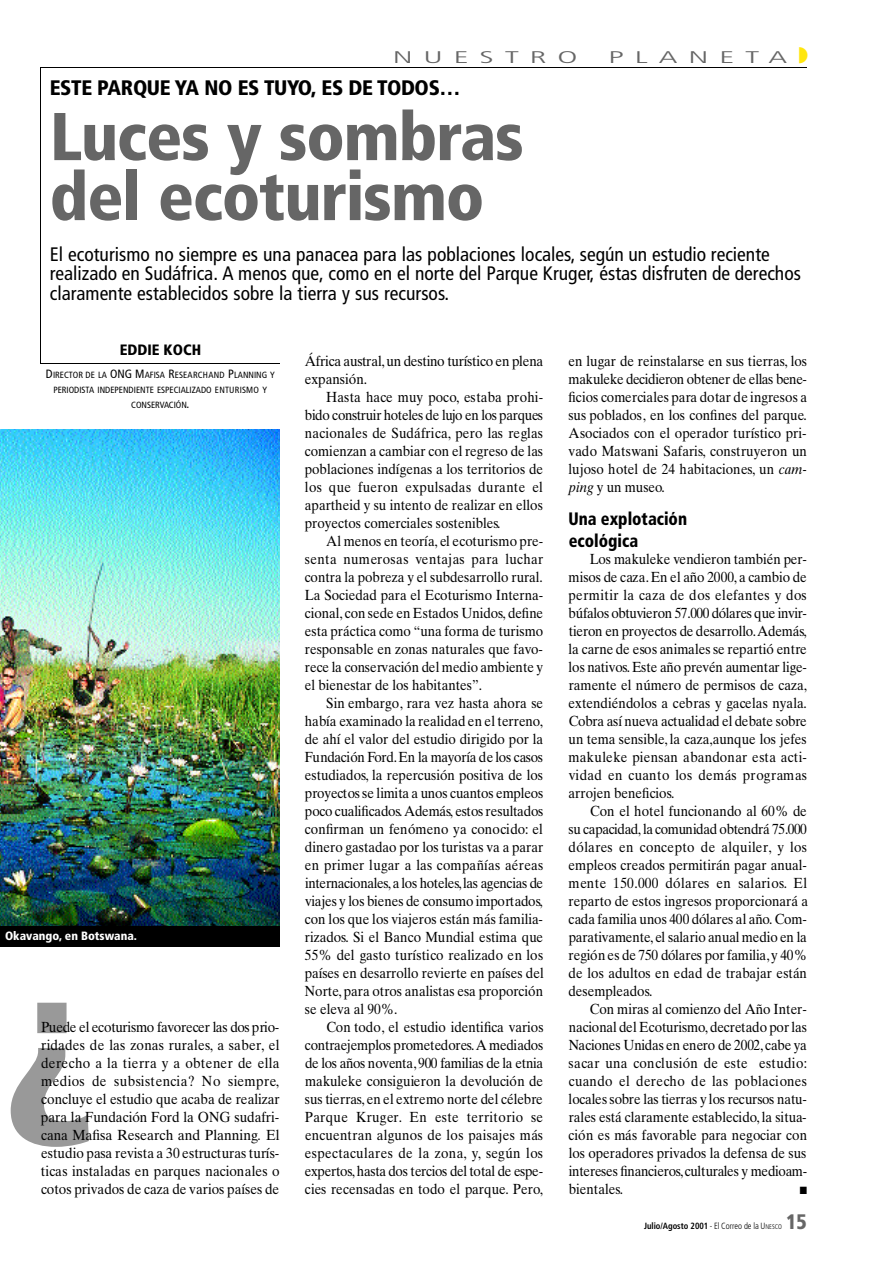
<style>
.page{position:relative;width:893px;height:1263px;background:#fff}
.page>*{position:absolute;margin:0;border:0;box-sizing:border-box;transform-origin:0 0}
.t1{font:900 condensed 203.1px "Frutiger";color:#999}
.t2{font:900 condensed 67.5px/60px "Frutiger";letter-spacing:-.02em;color:#666}
.t3{font:900 condensed 21px "Frutiger";letter-spacing:-.02em;color:#000}
.t4{font:900 condensed 21px "Frutiger";color:#666;scale:.95 1}
.t5{font:condensed 19.5px/19.5px "Frutiger";color:#000}
.t6{font:900 condensed 18px/22.2px "Frutiger";color:#000;scale:.91 1}
.t7{font:300 condensed 16.8px "Frutiger";color:#666;scale:2 1}
.t8{font:900 condensed 15px "Frutiger";color:#000}
.t9{font:14.7px/18px "Times Ten";color:#000;text-align:justify;scale:.91 1}
.t10{font:14.7px/18px "Times Ten";color:#000;scale:.92 1}
.t11{font:900 condensed 12px "Frutiger";color:#fff}
.t12{font:10.5px "Zapf Dingbats";color:#000;scale:.91 1}
.t13{font:condensed 9px/15px "Frutiger";color:#000;text-align:center}
.t14{font:700 condensed 9px "Frutiger";color:#000;scale:.95 1}
.s1{color:#ffe60e}
.s2{font-size:12px}
.s3{font-style:italic}
.s4{font-weight:300}
.s5{font-weight:300;font-size:6.75px}
</style>
<div class="page">
<hr style="left:40px;top:67px;width:1px;height:297px;background:#000">
<hr style="left:41px;top:363px;width:238px;height:1px;background:#000">
<img style="left:0;top:429px;width:279px;height:497px">
<div style="left:0;top:926px;width:279px;height:21px;background:#000"></div>
<hr style="left:41px;top:67px;width:765px;height:1px;background:#000">
<p class="t7" style="left:393px;top:50px;width:94px">N U E S T R O</p>
<p class="t7" style="left:608px;top:50px;width:101px">P L A N E TA<span class="s1">◗</span></p>
<h3 class="t3" style="left:50px;top:80px;width:412px">ESTE PARQUE YA NO ES T U YO, ES DE TO D O S …</h3>
<h2 class="t2" style="left:50px;top:112px;width:476px">Luces y sombra s del ecoturismo</h2>
<p class="t5" style="left:50px;top:246px;width:752px">El ecoturismo no siempre es una panacea para las poblaciones locales, según un estudio reciente realizado en Sudáfrica. A menos que, como en el norte del Parque Kruger, éstas disfruten de derechos claramente establecidos sobre la tierra y sus recursos.</p>
<p class="t8" style="left:120px;top:344px;width:83px">EDDIE KOCH</p>
<p class="t13" style="left:46px;top:368px;width:230px"><span class="s2">D</span>IRECTOR DE LA <span class="s2">ONG M</span>AFISA <span class="s2">R</span>ESEARCHAND <span class="s2">P</span>LANNING Y<br>PERIODISTA INDEPENDIENTE ESPECIALIZADO ENTURISMO Y<br>CONSERVACIÓN<span class="s2">.</span></p>
<p class="t11" style="left:5px;top:931px;width:133px">Okavango, en Botswana.</p>
<h1 class="t1" style="left:5px;top:956px;width:96px">¿</h1>
<p class="t10" style="left:41px;top:1019px;width:261px;text-align:justify">Puede el ecoturismo favorecer las dos prio&shy;ridades de las zonas rurales, a saber, e l derecho a la tierra y a obtener de ella medios de subsistencia? No siempre, concluye el estudio que acaba de realizar para la Fundación Ford la ONG sudafri&shy;cana Mafisa Research and Planning<span class="s3">.</span> El estudio pasa revista a 30 estructuras turís&shy;ticas instaladas en parques nacionales o cotos privados de caza de varios países de</p>
<p class="t10" style="left:305px;top:353px;width:261px">África austral, un destino turístico en plena expansión.</p>
<p class="t9" style="left:305px;top:389px;width:263px;text-indent:21px">Hasta hace muy poco, estaba prohi&shy;bido construir hoteles de lujo en los parques nacionales de Sudáfrica, pero las reglas comienzan a cambiar con el regreso de las poblaciones indígenas a los territorios de los que fueron expulsadas durante el apartheid y su intento de realizar en ellos proyectos comerciales sostenibles.</p>
<p class="t9" style="left:305px;top:533px;width:264px;text-indent:21px">Al menos en teoría, el ecoturismo pre&shy;senta numerosas ventajas para luchar contra la pobreza y el subdesarrollo rural.<br>La Sociedad para el Ecoturismo Interna&shy;c i o n a l , con sede en Estados Unidos, d e fin e esta práctica como “una forma de turismo responsable en zonas naturales que favo&shy;rece la conservación del medio ambiente y el bienestar de los habitantes”.</p>
<p class="t9" style="left:305px;top:695px;width:264px;text-indent:22px">Sin embargo, rara vez hasta ahora se había examinado la realidad en el terreno, de ahí el valor del estudio dirigido por la Fundación Fo r d .En la mayoría de los casos estudiados, la repercusión positiva de los proyectos se limita a unos cuantos empleos poco cualific a d o s.A d e m á s, estos resultados c o n firman un fenómeno ya conocido: e l dinero gastadao por los turistas va a parar en primer lugar a las compañías aéreas i n t e r n a c i o n a l e s, a los hoteles,las agencias de viajes y los bienes de consumo importados, con los que los viajeros están más familia&shy;r i z a d o s. Si el Banco Mundial estima que 55% del gasto turístico realizado en los países en desarrollo revierte en países del Norte,para otros analistas esa proporción se eleva al 90%.</p>
<p class="t9" style="left:305px;top:1019px;width:264px;text-indent:22px">Con todo, el estudio identifica varios contraejemplos prometedores.A mediados de los años noventa,900 familias de la etnia makuleke consiguieron la devolución de sus tierras, en el extremo norte del célebre Parque Kruger. En este territorio se encuentran algunos de los paisajes más espectaculares de la zona, y, según los e x p e r t o s, hasta dos tercios del total de espe&shy;cies recensadas en todo el parque. P e r o,</p>
<p class="t9" style="left:568px;top:353px;width:264px">en lugar de reinstalarse en sus tierras, los makuleke decidieron obtener de ellas bene&shy;ficios comerciales para dotar de ingresos a sus poblados, en los confines del parque.<br>Asociados con el operador turístico pri&shy;vado Matswani Safaris, construyeron un lujoso hotel de 24 habitaciones, un <span class="s3">c a m&shy;ping</span> y un museo.</p>
<p class="t6" style="left:568px;top:509px;width:132px">Una explotación ecológica</p>
<p class="t9" style="left:568px;top:551px;width:264px;text-indent:21px">Los makuleke vendieron también per&shy;misos de caza. En el año 2000, a cambio de permitir la caza de dos elefantes y dos búfalos obtuvieron 57.000 dólares que invir&shy;tieron en proyectos de desarrollo.A d e m á s, la carne de esos animales se repartió entre los nativos. Este año prevén aumentar lige&shy;ramente el número de permisos de caza, extendiéndolos a cebras y gacelas nyala.<br>Cobra así nueva actualidad el debate sobre un tema sensible, la caza,aunque los jefes makuleke piensan abandonar esta acti&shy;vidad en cuanto los demás programas arrojen beneficios.</p>
<p class="t9" style="left:568px;top:803px;width:265px;text-indent:22px">Con el hotel funcionando al 60% de su capacidad, la comunidad obtendrá 75.000 dólares en concepto de alquiler, y los empleos creados permitirán pagar anual&shy;mente 150.000 dólares en salarios. E l reparto de estos ingresos proporcionará a cada familia unos 400 dólares al año. C o m&shy;p a r a t i v a m e n t e, el salario anual medio en la región es de 750 dólares por familia,y 40% de los adultos en edad de trabajar están desempleados.</p>
<p class="t9" style="left:568px;top:1001px;width:264px;text-indent:21px">Con miras al comienzo del Año Inter&shy;nacional del Ecoturismo, decretado por las Naciones Unidas en enero de 2002, cabe ya sacar una conclusión de este estudio: cuando el derecho de las poblaciones locales sobre las tierras y los recursos natu&shy;rales está claramente establecido,la situa&shy;ción es más favorable para negociar con los operadores privados la defensa de sus intereses fin a n c i e r o s,culturales y medioam&shy;bientales.</p>
<p class="t12" style="left:799px;top:1185px;width:9px">■</p>
<p class="t14" style="left:644px;top:1222px;width:147px">Julio/Agosto 2001 <span class="s4">- El Correo de la U</span><span class="s5">NESCO</span></p>
<h3 class="t4" style="left:786px;top:1214px;width:23px">15</h3>
</div>
